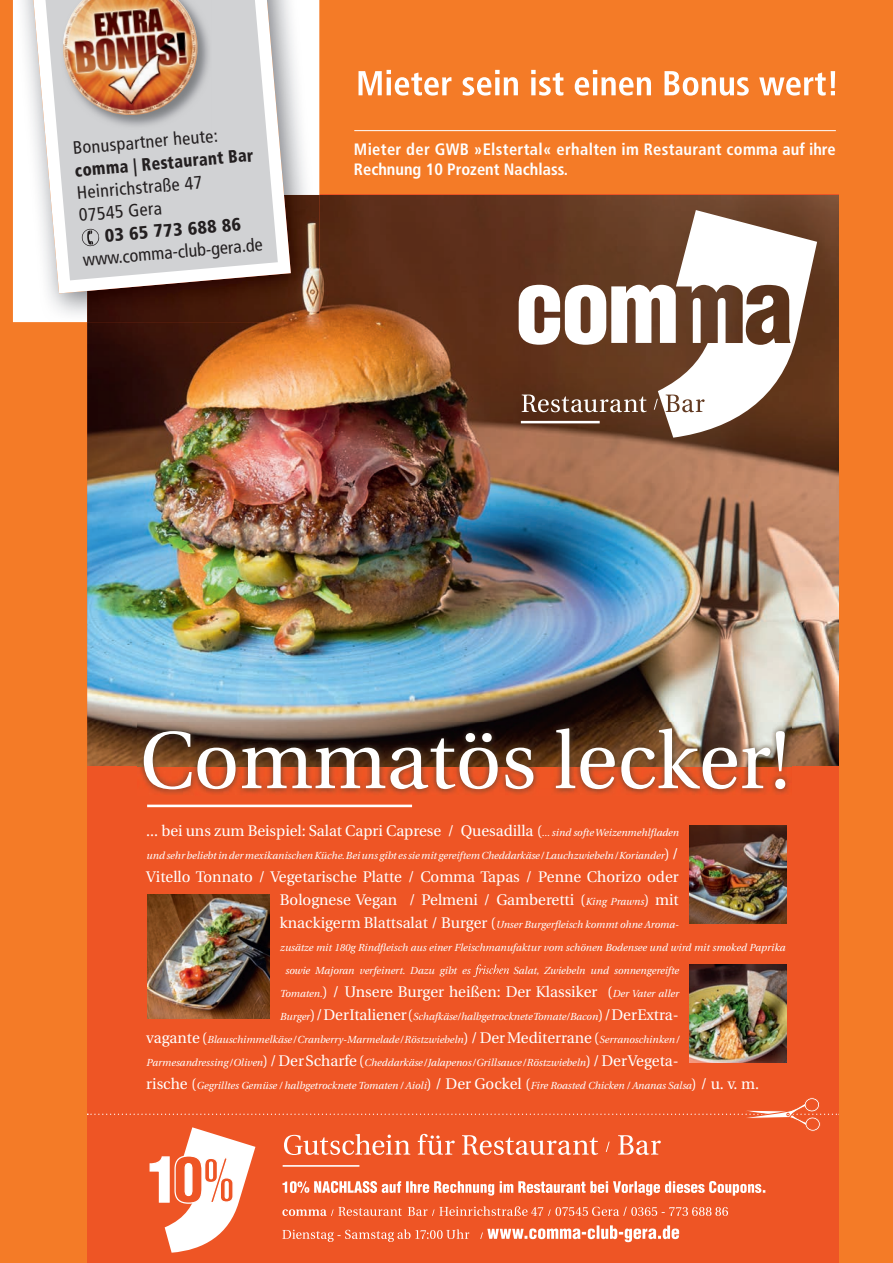
<style>
.page{position:relative;width:893px;height:1263px;background:#f47b27}
.page>*{position:absolute;margin:0;border:0;box-sizing:border-box;transform-origin:0 0}
.t1{font:condensed 18px/22.5px "Frutiger";color:#231f20}
.t2{font:900 condensed 18px "Frutiger";color:#231f20;scale:.9 1}
.t3{font:900 condensed 18px "Frutiger";color:#231f20}
.t4{font:700 condensed 16.5px/19.8px "Frutiger";letter-spacing:.02em;color:#fff}
.t5{font:15.3px/23.1px "Utopia";color:#fff;text-align:right}
.t6{font:italic 10.2px "Utopia";color:#fff}
.s1{font-style:italic;font-size:10.2px}
.s2{font-style:normal;font-size:15.3px}
</style>
<div class="page">
<div style="left:87px;top:195px;width:752px;height:1068px;background:#ee5525"></div>
<img style="left:87px;top:195px;width:752px;height:571px">
<svg style="left:519px;top:210px;width:298px;height:228px;background:#9b8071"></svg>
<hr style="left:521px;top:421px;width:79px;height:2px;background:#fff">
<img style="left:147px;top:895px;width:122px;height:123px">
<img style="left:689px;top:825px;width:97px;height:98px">
<img style="left:689px;top:964px;width:97px;height:98px">
<svg style="left:87px;top:1097px;width:752px;height:156px"></svg>
<img style="left:137px;top:722px;width:654px;height:73px">
<svg style="left:144px;top:728px;width:641px;height:61px;background:#9f735f"></svg>
<hr style="left:147px;top:805px;width:265px;height:2px;background:#fff">
<svg style="left:473px;top:964px;width:36px;height:13px"></svg>
<svg style="left:358px;top:70px;width:477px;height:26px"></svg>
<hr style="left:354px;top:130px;width:482px;height:1px;background:#fff">
<img style="left:13px;top:0;width:306px;height:322px">
<img style="left:87px;top:195px;width:232px;height:127px">
<svg style="left:33px;top:0;width:258px;height:293px;background:#d3d1d2"></svg>
<img style="left:61px;top:0;width:151px;height:129px">
<img style="left:61px;top:0;width:140px;height:118px">
<img style="left:82px;top:229px;width:17px;height:17px">
<h1 class="t1" style="left:72px;top:137px;width:147px;rotate:-5deg">Bonuspartner heute:</h1>
<h1 class="t2" style="left:74px;top:160px;width:200px;rotate:-5deg">comma | Restaurant Bar</h1>
<h1 class="t1" style="left:76px;top:182px;width:127px;rotate:-5deg">Heinrichstraße 47<br>07545 Gera</h1>
<h1 class="t3" style="left:104px;top:225px;width:138px;rotate:-5deg">03 65 773 688 86</h1>
<h1 class="t1" style="left:82px;top:249px;width:182px;rotate:-5deg">www.comma-club-gera.de</h1>
<h2 class="t4" style="left:354px;top:139px;width:483px">Mieter der GWB »Elstertal« erhalten im Restaurant comma auf ihre<br>Rechnung 10 Prozent Nachlass.</h2>
<h3 class="t5" style="left:146px;top:819px;width:534px">... bei uns zum Beispiel: Salat Capri Caprese / Quesadilla (<span class="s1">... sind softe Weizenmehlfladen</span></h3>
<p class="t6" style="left:146px;top:849px;width:534px">und sehr beliebt in der mexikanischen Küche. Bei uns gibt es sie mit gereiftem Cheddarkäse / Lauchzwiebeln / Koriander<span class="s2">) /</span></p>
<h3 class="t5" style="left:146px;top:865px;width:534px">Vitello Tonnato / Vegetarische Platte / Comma Tapas / Penne Chorizo oder<br>Bolognese Vegan / Pelmeni / Gamberetti (<span class="s1">King Prawns</span>) mit</h3>
<p class="t6" style="left:280px;top:919px;width:400px"><span class="s2">knackigerm Blattsalat / Burger (</span>Unser Burgerfleisch kommt ohne Aroma-</p>
<p class="t6" style="left:280px;top:942px;width:507px">zusätze mit 180g Rindfleisch aus einer Fleischmanufaktur vom schönen Bodensee und wird mit smoked Paprika</p>
<p class="t6" style="left:285px;top:965px;width:395px">sowie Majoran verfeinert. Dazu gibt es frschen Salat, Zwiebeln und sonnengereifte</p>
<h3 class="t5" style="left:280px;top:980px;width:400px"><span class="s1">Tomaten.</span>) / Unsere Burger heißen: Der Klassiker (<span class="s1">Der Vater aller</span></h3>
<p class="t6" style="left:280px;top:1011px;width:400px">Burger<span class="s2">) / Der Italiener (</span>Schafkäse / halbgetrocknete Tomate / Bacon<span class="s2">) / Der Extra-</span></p>
<p class="t6" style="left:146px;top:1034px;width:534px"><span class="s2">vagante (</span>Blauschimmelkäse / Cranberry-Marmelade / Röstzwiebeln<span class="s2">) / Der Mediterrane (</span>Serranoschinken /</p>
<p class="t6" style="left:146px;top:1057px;width:534px">Parmesandressing / Oliven<span class="s2">) / Der Scharfe (</span>Cheddarkäse / Jalapenos / Grillsauce / Röstzwiebeln<span class="s2">) / Der Vegeta-</span></p>
<p class="t6" style="left:146px;top:1080px;width:614px"><span class="s2">rische (</span>Gegrilltes Gemüse / halbgetrocknete Tomaten / Aioli<span class="s2">) / Der Gockel (</span>Fire Roasted Chicken / Ananas Salsa<span class="s2">) / u. v. m.</span></p>
</div>
